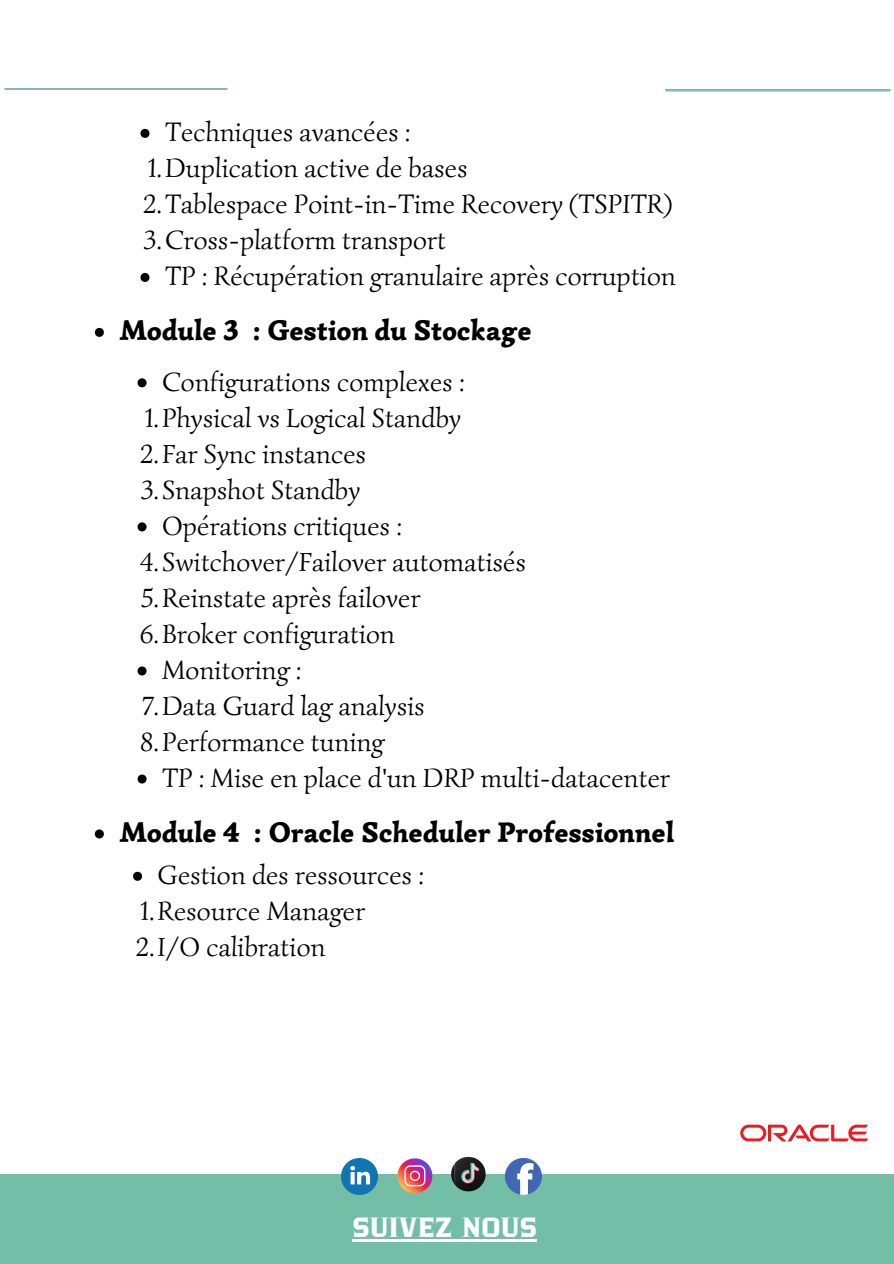
<style>
.page{position:relative;width:894px;height:1264px;background:#fff}
.page>*{position:absolute;margin:0;border:0;box-sizing:border-box;transform-origin:0 0}
.t1{font:900 28.5px "Simonetta";letter-spacing:.005em;color:#000}
.t2{font:27px "Simonetta";letter-spacing:.005em;color:#000}
.t3{font:27px "Zantiqa 4 F";letter-spacing:.005em;color:#fff}
</style>
<div class="page">
<img style="left:4px;top:89px;width:224px;height:1px">
<img style="left:665px;top:90px;width:226px;height:1px">
<div style="left:0;top:1174px;width:893px;height:89px;background:#73bea7"></div>
<svg style="left:505px;top:1158px;width:36px;height:36px"></svg>
<svg style="left:397px;top:1158px;width:35px;height:35px"></svg>
<img style="left:342px;top:1158px;width:36px;height:36px">
<img style="left:451px;top:1156px;width:34px;height:35px;border-radius:17px">
<hr style="left:352px;top:1239px;width:185px;height:2px;background:#fff">
<svg style="left:95px;top:829px;width:9px;height:9px"></svg>
<svg style="left:133px;top:871px;width:9px;height:9px"></svg>
<svg style="left:740px;top:1124px;width:127px;height:17px"></svg>
<svg style="left:137px;top:378px;width:9px;height:9px"></svg>
<svg style="left:137px;top:522px;width:9px;height:9px"></svg>
<svg style="left:137px;top:666px;width:9px;height:9px"></svg>
<svg style="left:137px;top:774px;width:9px;height:9px"></svg>
<svg style="left:95px;top:328px;width:9px;height:9px"></svg>
<svg style="left:140px;top:129px;width:9px;height:9px"></svg>
<svg style="left:140px;top:273px;width:9px;height:9px"></svg>
<p class="t2" style="left:165px;top:115px;width:247px">Techniques avancées :</p>
<p class="t2" style="left:148px;top:151px;width:321px">1.Duplication active de bases</p>
<p class="t2" style="left:143px;top:187px;width:530px">2.Tablespace Point-in-Time Recovery (TSPITR)</p>
<p class="t2" style="left:143px;top:223px;width:304px">3.Cross-platform transport</p>
<p class="t2" style="left:165px;top:259px;width:512px">TP : Récupération granulaire après corruption</p>
<p class="t1" style="left:120px;top:313px;width:413px">Module 3 : Gestion du Stockage</p>
<p class="t2" style="left:162px;top:365px;width:304px">Configurations complexes :</p>
<p class="t2" style="left:145px;top:401px;width:318px">1.Physical vs Logical Standby</p>
<p class="t2" style="left:140px;top:437px;width:227px">2.Far Sync instances</p>
<p class="t2" style="left:141px;top:473px;width:221px">3.Snapshot Standby</p>
<p class="t2" style="left:162px;top:509px;width:242px">Opérations critiques :</p>
<p class="t2" style="left:140px;top:545px;width:387px">4.Switchover/Failover automatisés</p>
<p class="t2" style="left:141px;top:581px;width:281px">5.Reinstate après failover</p>
<p class="t2" style="left:140px;top:617px;width:256px">6.Broker configuration</p>
<p class="t2" style="left:162px;top:653px;width:141px">Monitoring :</p>
<p class="t2" style="left:142px;top:689px;width:284px">7.Data Guard lag analysis</p>
<p class="t2" style="left:140px;top:725px;width:245px">8.Performance tuning</p>
<p class="t2" style="left:162px;top:761px;width:509px">TP : Mise en place d'un DRP multi-datacenter</p>
<p class="t1" style="left:120px;top:814px;width:556px">Module 4 : Oracle Scheduler Professionnel</p>
<p class="t2" style="left:157px;top:858px;width:268px">Gestion des ressources :</p>
<p class="t2" style="left:140px;top:894px;width:226px">1.Resource Manager</p>
<p class="t2" style="left:136px;top:930px;width:191px">2.I/O calibration</p>
<p class="t3" style="left:352px;top:1216px;width:186px">SUIVEZ NOUS</p>
</div>
